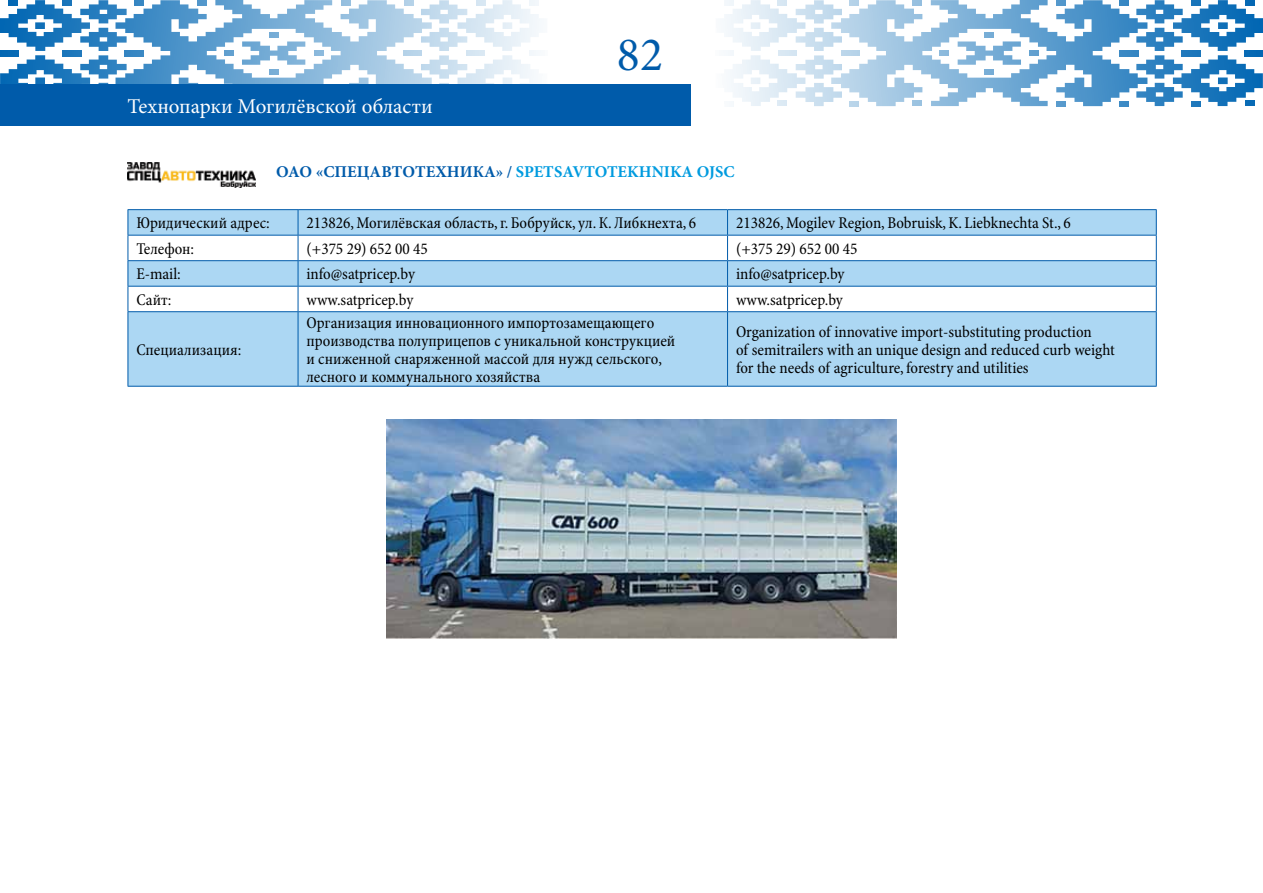
<style>
.page{position:relative;width:1263px;height:893px;background:#fff}
.page>*{position:absolute;margin:0;border:0;box-sizing:border-box;transform-origin:0 0}
.t1{font:48px "Minion Pro";color:#005baa}
.t2{font:21px "Minion Pro";color:#fff}
.t3{font:condensed 16.5px/18px "Minion Pro";color:#000}
.t4{font:700 16.5px "Minion Pro";color:#005baa}
.s1{color:#009bdf}
</style>
<div class="page">
<svg style="left:724px;top:0;width:539px;height:106px"></svg>
<div style="left:715px;top:51px;width:19px;height:5px;background:#f6f9fc"></div>
<div style="left:724px;top:101px;width:10px;height:5px;background:#f6f9fc"></div>
<div style="left:724px;top:0;width:10px;height:5px;background:#f1f6fa"></div>
<svg style="left:0;top:0;width:547px;height:85px"></svg>
<div style="left:529px;top:51px;width:18px;height:5px;background:#f5f9fc"></div>
<div style="left:529px;top:0;width:10px;height:5px;background:#f1f6fa"></div>
<div style="left:0;top:85px;width:691px;height:41px;background:#005baa"></div>
<div style="left:129px;top:210px;width:1027px;height:176px;background:#acd7f3"></div>
<svg style="left:129px;top:236px;width:1027px;height:75px"></svg>
<hr style="left:128px;top:209px;width:170px;height:1px;background:#005baa">
<hr style="left:298px;top:209px;width:429px;height:1px;background:#005baa">
<hr style="left:727px;top:209px;width:430px;height:1px;background:#005baa">
<hr style="left:128px;top:235px;width:170px;height:1px;background:#005baa">
<hr style="left:298px;top:235px;width:429px;height:1px;background:#005baa">
<hr style="left:727px;top:235px;width:430px;height:1px;background:#005baa">
<hr style="left:128px;top:260px;width:170px;height:1px;background:#005baa">
<hr style="left:298px;top:260px;width:429px;height:1px;background:#005baa">
<hr style="left:727px;top:260px;width:430px;height:1px;background:#005baa">
<hr style="left:128px;top:286px;width:170px;height:1px;background:#005baa">
<svg style="left:128px;top:210px;width:1px;height:101px"></svg>
<hr style="left:298px;top:286px;width:429px;height:1px;background:#005baa">
<svg style="left:298px;top:210px;width:1px;height:101px"></svg>
<hr style="left:727px;top:286px;width:430px;height:1px;background:#005baa">
<svg style="left:727px;top:210px;width:1px;height:101px"></svg>
<svg style="left:1156px;top:210px;width:1px;height:101px"></svg>
<hr style="left:128px;top:311px;width:170px;height:1px;background:#005baa">
<hr style="left:128px;top:312px;width:1px;height:74px;background:#005baa">
<hr style="left:298px;top:311px;width:429px;height:1px;background:#005baa">
<hr style="left:298px;top:312px;width:1px;height:74px;background:#005baa">
<hr style="left:727px;top:311px;width:430px;height:1px;background:#005baa">
<hr style="left:727px;top:312px;width:1px;height:74px;background:#005baa">
<hr style="left:1156px;top:312px;width:1px;height:74px;background:#005baa">
<hr style="left:128px;top:386px;width:170px;height:1px;background:#005baa">
<hr style="left:298px;top:386px;width:429px;height:1px;background:#005baa">
<hr style="left:727px;top:386px;width:430px;height:1px;background:#005baa">
<img style="left:128px;top:163px;width:127px;height:25px">
<img style="left:386px;top:419px;width:510px;height:219px">
<p class="t2" style="left:128px;top:92px;width:307px">Технопарки Могилёвской области</p>
<h1 class="t1" style="left:617px;top:22px;width:48px">82</h1>
<p class="t4" style="left:276px;top:160px;width:460px">ОАО «СПЕЦАВТОТЕХНИКА» / <span class="s1">SPETSAVTOTEKHNIKA OJSC</span></p>
<p class="t3" style="left:136px;top:215px;width:135px">Юридический адрес:</p>
<p class="t3" style="left:307px;top:215px;width:391px">213826, Могилёвская область, г. Бобруйск, ул. К. Либкнехта, 6</p>
<p class="t3" style="left:736px;top:215px;width:336px">213826, Mogilev Region, Bobruisk, K. Liebknechta St., 6</p>
<p class="t3" style="left:136px;top:240px;width:59px">Телефон:</p>
<p class="t3" style="left:307px;top:240px;width:123px">(+375 29) 652 00 45</p>
<p class="t3" style="left:736px;top:240px;width:123px">(+375 29) 652 00 45</p>
<p class="t3" style="left:136px;top:266px;width:46px">E-mail:</p>
<p class="t3" style="left:307px;top:266px;width:110px">info@satpricep.by</p>
<p class="t3" style="left:736px;top:266px;width:110px">info@satpricep.by</p>
<p class="t3" style="left:136px;top:291px;width:36px">Сайт:</p>
<p class="t3" style="left:307px;top:291px;width:108px">www.satpricep.by</p>
<p class="t3" style="left:736px;top:291px;width:108px">www.satpricep.by</p>
<p class="t3" style="left:136px;top:341px;width:106px">Специализация:</p>
<p class="t3" style="left:307px;top:314px;width:370px">Организация инновационного импортозамещающего производства полуприцепов с уникальной конструкцией и сниженной снаряженной массой для нужд сельского, лесного и коммунального хозяйства</p>
<p class="t3" style="left:736px;top:323px;width:380px">Organization of innovative import-substituting production<br>of semitrailers with an unique design and reduced curb weight for the needs of agriculture, forestry and utilities</p>
</div>
